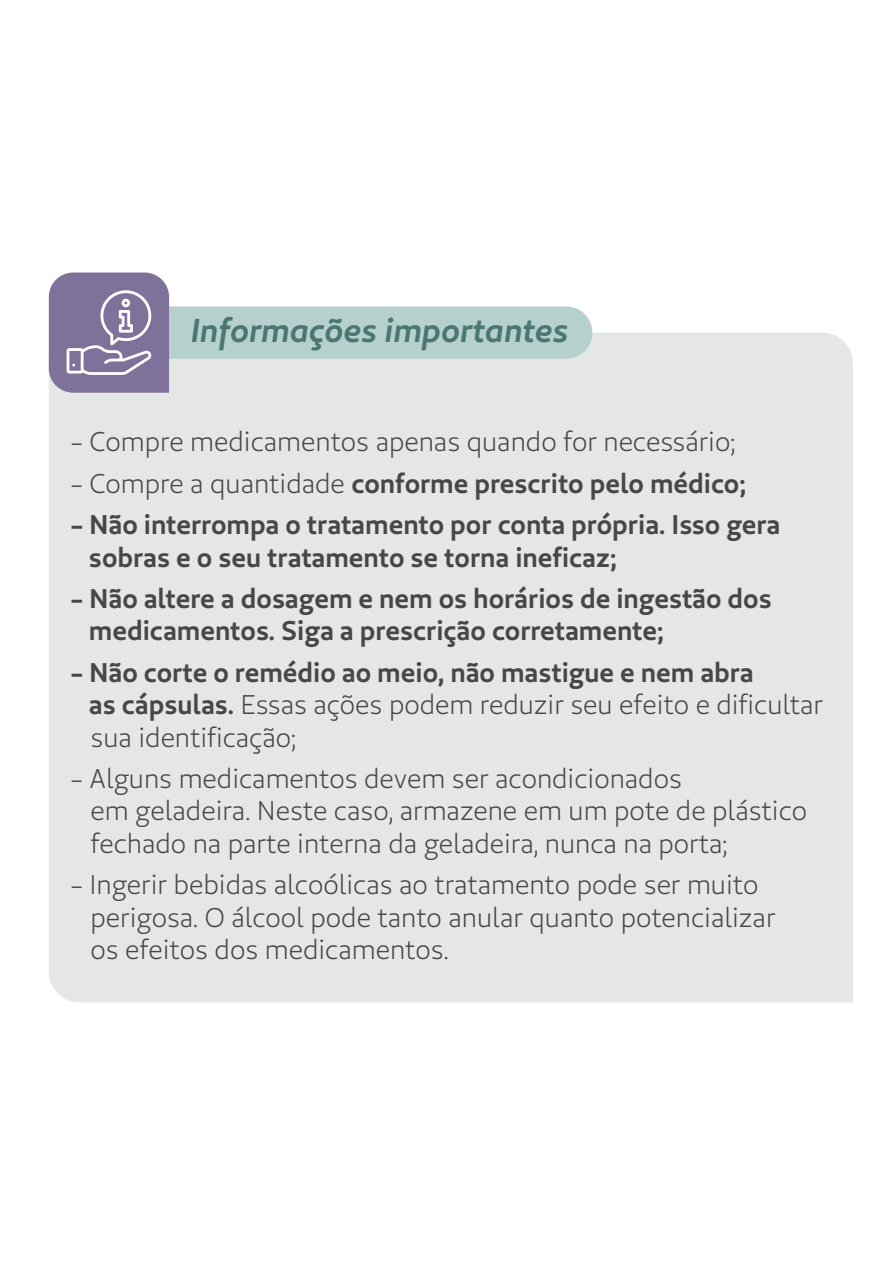
<style>
.page{position:relative;width:893px;height:1275px;background:#fff}
.page>*{position:absolute;margin:0;border:0;box-sizing:border-box;transform-origin:0 0}
.t1{font:italic 700 33px "Unimed Sans 2020 Semi";color:#4a7771}
.t2{font:27px/32.4px "Unimed Sans 2020 Book";color:#454749}
.t3{font:700 27px/32.4px "Unimed Sans 2020 Semi";color:#454749}
.s1{font-family:"Unimed Sans 2020 Book";font-weight:400}
.s2{font-family:"Unimed Sans 2020 Semi";font-weight:700}
</style>
<div class="page">
<div style="left:49px;top:333px;width:803px;height:669px;background:#e5e6e6"></div>
<div style="left:119px;top:306px;width:473px;height:53px;background:#b5d0cd;border-radius:26px"></div>
<svg style="left:49px;top:273px;width:120px;height:120px;background:#8d82a5"></svg>
<p class="t1" style="left:190px;top:309px;width:379px">Informações importantes</p>
<p class="t2" style="left:71px;top:426px;width:666px">- Compre medicamentos apenas quando for necessário;</p>
<p class="t3" style="left:71px;top:467px;width:676px"><span class="s1">- Compre a quantidade</span> conforme prescrito pelo médico;</p>
<p class="t3" style="left:89px;top:508px;width:693px;text-indent:-18px">- Não interrompa o tratamento por conta própria. Isso gera sobras e o seu tratamento se torna ineficaz;</p>
<p class="t3" style="left:89px;top:582px;width:684px;text-indent:-18px">- Não altere a dosagem e nem os horários de ingestão dos medicamentos. Siga a prescrição corretamente;</p>
<p class="t3" style="left:71px;top:655px;width:684px">- Não corte o remédio ao meio, não mastigue e nem abra</p>
<p class="t2" style="left:89px;top:688px;width:735px"><span class="s2">as cápsulas.</span> Essas ações podem reduzir seu efeito e dificultar sua identificação;</p>
<p class="t2" style="left:90px;top:762px;width:718px;text-indent:-20px">- Alguns medicamentos devem ser acondicionados<br>em geladeira. Neste caso, armazene em um pote de plástico fechado na parte interna da geladeira, nunca na porta;</p>
<p class="t2" style="left:90px;top:868px;width:686px;text-indent:-20px">- Ingerir bebidas alcoólicas ao tratamento pode ser muito perigosa. O álcool pode tanto anular quanto potencializar os efeitos dos medicamentos.</p>
</div>
